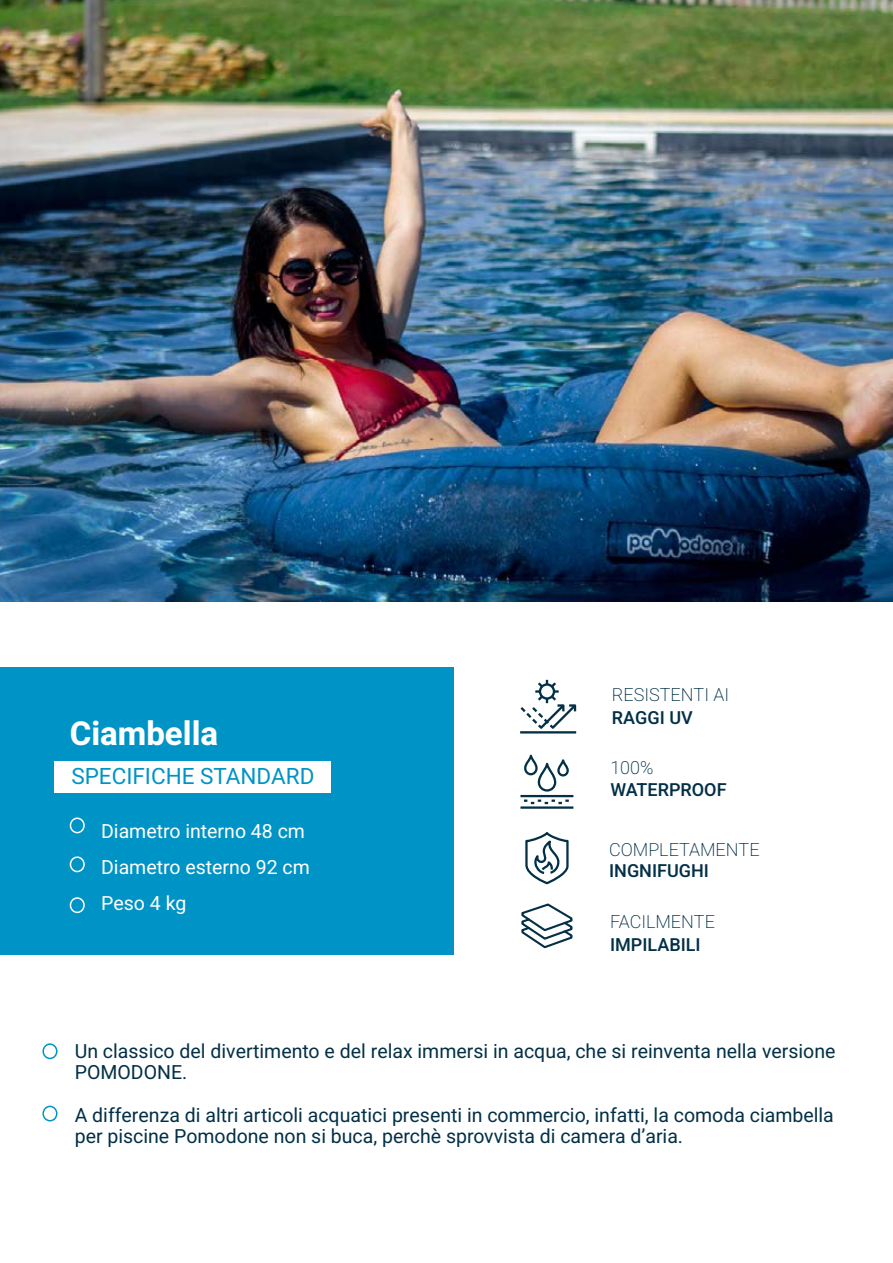
<style>
.page{position:relative;width:893px;height:1263px;background:#fff}
.page>*{position:absolute;margin:0;border:0;box-sizing:border-box;transform-origin:0 0}
.t1{font:700 33px "Heebo";color:#fff}
.t2{font:22.5px "Heebo";color:#0094c6}
.t3{font:19.5px/21px "Heebo";color:#033047}
.t4{font:19.5px/36px "Heebo";color:#fff}
.t5{font:200 18px "Heebo";color:#033047}
.t6{font:500 18px "Heebo";color:#033047}
</style>
<div class="page">
<div style="left:0;top:668px;width:454px;height:287px;background:#0094c6"></div>
<hr style="left:520px;top:731px;width:56px;height:2px;background:#033047">
<svg style="left:520px;top:680px;width:57px;height:49px"></svg>
<div style="left:524px;top:755px;width:14px;height:20px;border:2px solid #033047;border-radius:6px"></div>
<div style="left:557px;top:759px;width:12px;height:17px;border:2px solid #033047;border-radius:5px"></div>
<div style="left:538px;top:763px;width:18px;height:28px;border:2px solid #033047;border-radius:8px"></div>
<hr style="left:520px;top:795px;width:53px;height:2px;background:#033047">
<hr style="left:520px;top:806px;width:53px;height:3px;background:#033047">
<svg style="left:524px;top:799px;width:45px;height:5px"></svg>
<svg style="left:521px;top:903px;width:52px;height:46px"></svg>
<svg style="left:525px;top:832px;width:44px;height:53px"></svg>
<div style="left:55px;top:761px;width:276px;height:32px;background:#fff"></div>
<div style="left:70px;top:817px;width:15px;height:16px;border:2px solid #fff;border-radius:50%"></div>
<div style="left:42px;top:1043px;width:16px;height:16px;border:2px solid #0094c6;border-radius:50%"></div>
<div style="left:42px;top:1106px;width:16px;height:15px;border:2px solid #0094c6;border-radius:50%"></div>
<div style="left:70px;top:856px;width:15px;height:16px;border:2px solid #fff;border-radius:50%"></div>
<div style="left:70px;top:897px;width:15px;height:16px;border:2px solid #fff;border-radius:50%"></div>
<img style="left:0;top:0;width:893px;height:602px">
<h1 class="t1" style="left:70px;top:710px;width:150px">Ciambella</h1>
<p class="t2" style="left:71px;top:761px;width:245px">SPECIFICHE STANDARD</p>
<p class="t4" style="left:101px;top:813px;width:210px">Diametro interno 48 cm<br>Diametro esterno 92 cm<br>Peso 4 kg</p>
<p class="t5" style="left:612px;top:682px;width:119px">RESISTENTI AI</p>
<p class="t6" style="left:612px;top:705px;width:82px">RAGGI UV</p>
<p class="t5" style="left:610px;top:755px;width:45px">100%</p>
<p class="t6" style="left:610px;top:777px;width:118px">WATERPROOF</p>
<p class="t5" style="left:609px;top:837px;width:152px">COMPLETAMENTE</p>
<p class="t6" style="left:609px;top:858px;width:101px">INGNIFUGHI</p>
<p class="t5" style="left:610px;top:909px;width:106px">FACILMENTE</p>
<p class="t6" style="left:610px;top:932px;width:92px">IMPILABILI</p>
<p class="t3" style="left:75px;top:1041px;width:762px">Un classico del divertimento e del relax immersi in acqua, che si reinventa nella versione<br>POMODONE.</p>
<p class="t3" style="left:75px;top:1104px;width:761px">A differenza di altri articoli acquatici presenti in commercio, infatti, la comoda ciambella per piscine Pomodone non si buca, perchè sprovvista di camera d’aria.</p>
</div>
